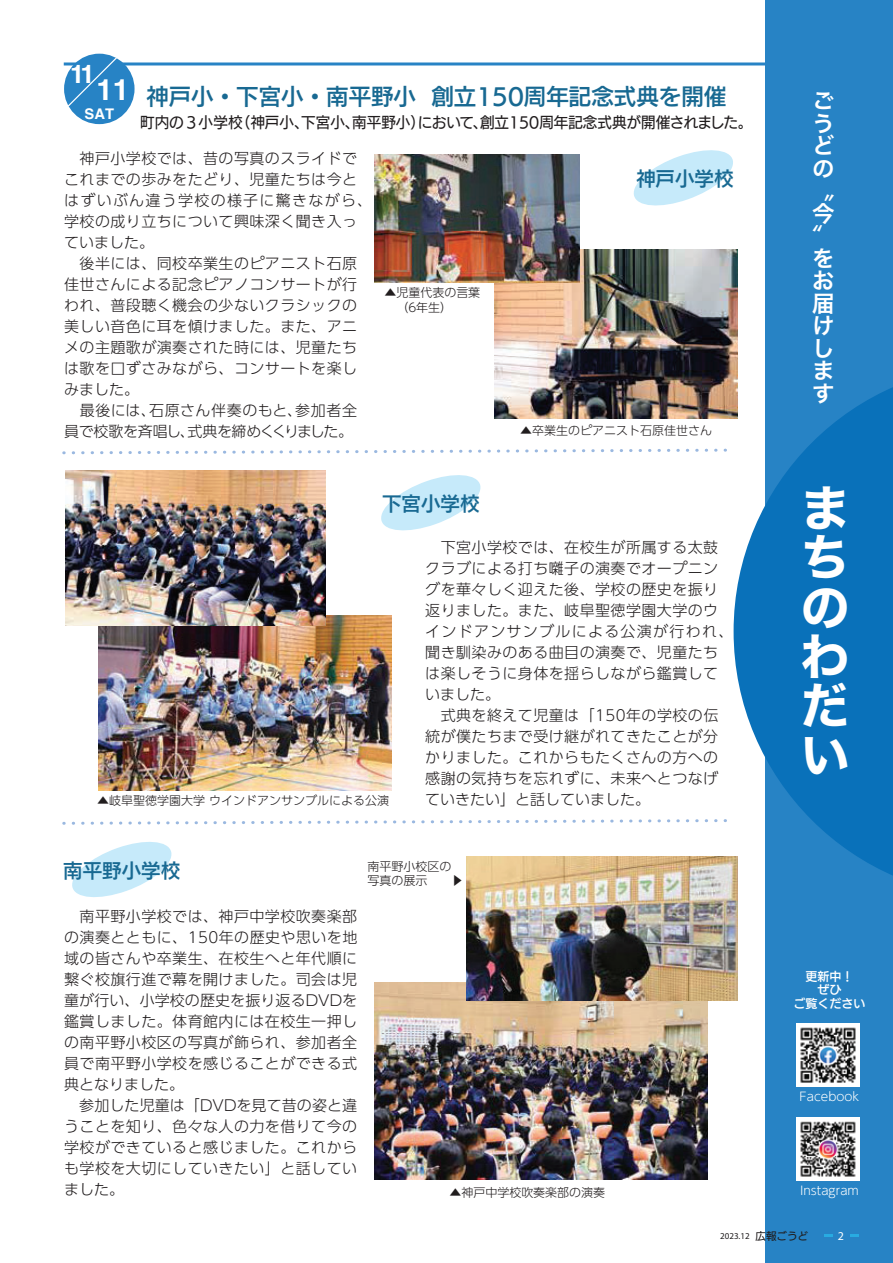
<style>
.page{position:relative;width:893px;height:1263px;background:#fff}
.page>*{position:absolute;margin:0;border:0;box-sizing:border-box;transform-origin:0 0}
.t1{font:49.5px/49.5px "Hiragino Sans W7 90 msp RKSJ V";color:#fff;text-align:justify}
.t2{font:700 29.4px "Helvetica";color:#fff}
.t3{font:700 25.65px "Helvetica";color:#fff}
.t4{font:22.5px "UD Kakugo Large Pr 6 N DB 90 msp RKSJ H";color:#186992}
.t5{font:22.5px/22.5px "Hiragino Sans W6 90 msp RKSJ V";color:#fff}
.t6{font:19.5px "UD Kakugo Large Pr 6 N DB 90 msp RKSJ H";color:#186992}
.t7{font:15px/21px "UD Shin Go Pr 6 N Light 90 msp RKSJ H";letter-spacing:.03em;color:#211d1e}
.t8{font:15px "UD Kakugo Large Pr 6 N M 90 msp RKSJ H";color:#211d1e}
.t9{font:700 14.7px "Helvetica";color:#fff}
.t10{font:12px/14.4px "UD Shin Go Pr 6 N Light 90 msp RKSJ H";color:#211d1e}
.t11{font:12px "UD Shin Go Pr 6 N Light 90 msp RKSJ H";color:#fff}
.t12{font:12px/13.5px "UD Kakugo Large Pr 6 N DB 90 msp RKSJ H";color:#fff;text-align:center}
.t13{font:12px "Myriad Pro";color:#fff}
.t14{font:9px "Myriad Pro";color:#201d1e}
.s1{font-family:"UD Kakugo Large Pr 6 N M 90 msp RKSJ H";font-size:10.5px}
</style>
<div class="page">
<hr style="left:64px;top:62px;width:765px;height:3px;background:#2783c5">
<svg style="left:62px;top:448px;width:665px;height:377px"></svg>
<div style="left:765px;top:0;width:128px;height:1263px;background:#2783c5"></div>
<svg style="left:824px;top:1235px;width:8px;height:2px"></svg>
<svg style="left:850px;top:1235px;width:9px;height:2px"></svg>
<svg style="left:733px;top:375px;width:160px;height:515px;fill:#0971ba"></svg>
<img style="left:796px;top:1117px;width:63px;height:63px">
<img style="left:796px;top:1023px;width:63px;height:63px">
<div style="left:64px;top:54px;width:71px;height:70px;background:#2783c5;border-radius:50%"></div>
<svg style="left:66px;top:56px;width:52px;height:52px"></svg>
<svg style="left:633px;top:150px;width:100px;height:56px"></svg>
<svg style="left:379px;top:472px;width:104px;height:62px"></svg>
<svg style="left:72px;top:842px;width:100px;height:55px"></svg>
<img style="left:99px;top:615px;width:293px;height:175px">
<img style="left:375px;top:982px;width:332px;height:197px">
<img style="left:466px;top:857px;width:271px;height:143px">
<img style="left:65px;top:470px;width:260px;height:155px">
<img style="left:494px;top:249px;width:243px;height:169px">
<img style="left:375px;top:155px;width:205px;height:128px">
<h3 class="t3" style="left:70px;top:63px;width:26px">11</h3>
<h2 class="t2" style="left:96px;top:78px;width:34px">11</h2>
<p class="t9" style="left:85px;top:107px;width:31px">SAT</p>
<h3 class="t4" style="left:146px;top:88px;width:582px">神戸小・下宮小・南平野小 創立150周年記念式典を開催</h3>
<p class="t8" style="left:140px;top:117px;width:614px">町内の３小学校（神戸小、下宮小、南平野小）において、創立150周年記念式典が開催されました。</p>
<p class="t7" style="left:64px;top:150px;width:310px">　神戸小学校では、昔の写真のスライドでこれまでの歩みをたどり、児童たちは今とはずいぶん違う学校の様子に驚きながら、学校の成り立ちについて興味深く聞き入っていました。<br>　後半には、同校卒業生のピアニスト石原佳世さんによる記念ピアノコンサートが行われ、普段聴く機会の少ないクラシックの美しい音色に耳を傾けました。また、アニメの主題歌が演奏された時には、児童たちは歌を口ずさみながら、コンサートを楽しみました。<br>　最後には、石原さん伴奏のもと、参加者全員で校歌を斉唱し、式典を締めくくりました。</p>
<p class="t10" style="left:384px;top:287px;width:97px">▲児童代表の言葉　（6年生）</p>
<h3 class="t6" style="left:382px;top:497px;width:99px">下宮小学校</h3>
<h3 class="t6" style="left:636px;top:172px;width:99px">神戸小学校</h3>
<p class="t10" style="left:520px;top:424px;width:193px">▲卒業生のピアニスト石原佳世さん</p>
<p class="t10" style="left:97px;top:795px;width:293px">▲岐阜聖徳学園大学 ウインドアンサンブルによる公演</p>
<p class="t7" style="left:425px;top:539px;width:310px">　下宮小学校では、在校生が所属する太鼓クラブによる打ち囃子の演奏でオープニングを華々しく迎えた後、学校の歴史を振り返りました。また、岐阜聖徳学園大学のウインドアンサンブルによる公演が行われ、聞き馴染みのある曲目の演奏で、児童たちは楽しそうに身体を揺らしながら鑑賞していました。<br>　式典を終えて児童は「150年の学校の伝統が僕たちまで受け継がれてきたことが分かりました。これからもたくさんの方への感謝の気持ちを忘れずに、未来へとつなげていきたい」と話していました。</p>
<h3 class="t6" style="left:63px;top:863px;width:118px">南平野小学校</h3>
<p class="t10" style="left:368px;top:861px;width:97px">南平野小校区の写真の展示　　▶</p>
<p class="t7" style="left:64px;top:908px;width:295px">　南平野小学校では、神戸中学校吹奏楽部の演奏とともに、150年の歴史や思いを地域の皆さんや卒業生、在校生へと年代順に繋ぐ校旗行進で幕を開けました。司会は児童が行い、小学校の歴史を振り返るDVDを鑑賞しました。体育館内には在校生一押しの南平野小校区の写真が飾られ、参加者全員で南平野小学校を感じることができる式典となりました。<br>　参加した児童は「DVDを見て昔の姿と違うことを知り、色々な人の力を借りて今の学校ができていると感じました。これからも学校を大切にしていきたい」と話していました。</p>
<p class="t10" style="left:449px;top:1187px;width:157px">▲神戸中学校吹奏楽部の演奏</p>
<h3 class="t5" style="left:812px;top:93px;width:24px">ごうどの〝今〞をお届けします</h3>
<h1 class="t1" style="left:800px;top:490px;width:49px">まちのわだい</h1>
<p class="t12" style="left:793px;top:971px;width:73px">更新中！<br>ぜひ<br>ご覧ください</p>
<p class="t11" style="left:799px;top:1092px;width:61px">Facebook</p>
<p class="t11" style="left:800px;top:1186px;width:60px">Instagram</p>
<p class="t14" style="left:720px;top:1231px;width:89px">2023.12 <span class="s1">広報ごうど</span></p>
<p class="t13" style="left:838px;top:1229px;width:8px">2</p>
</div>
